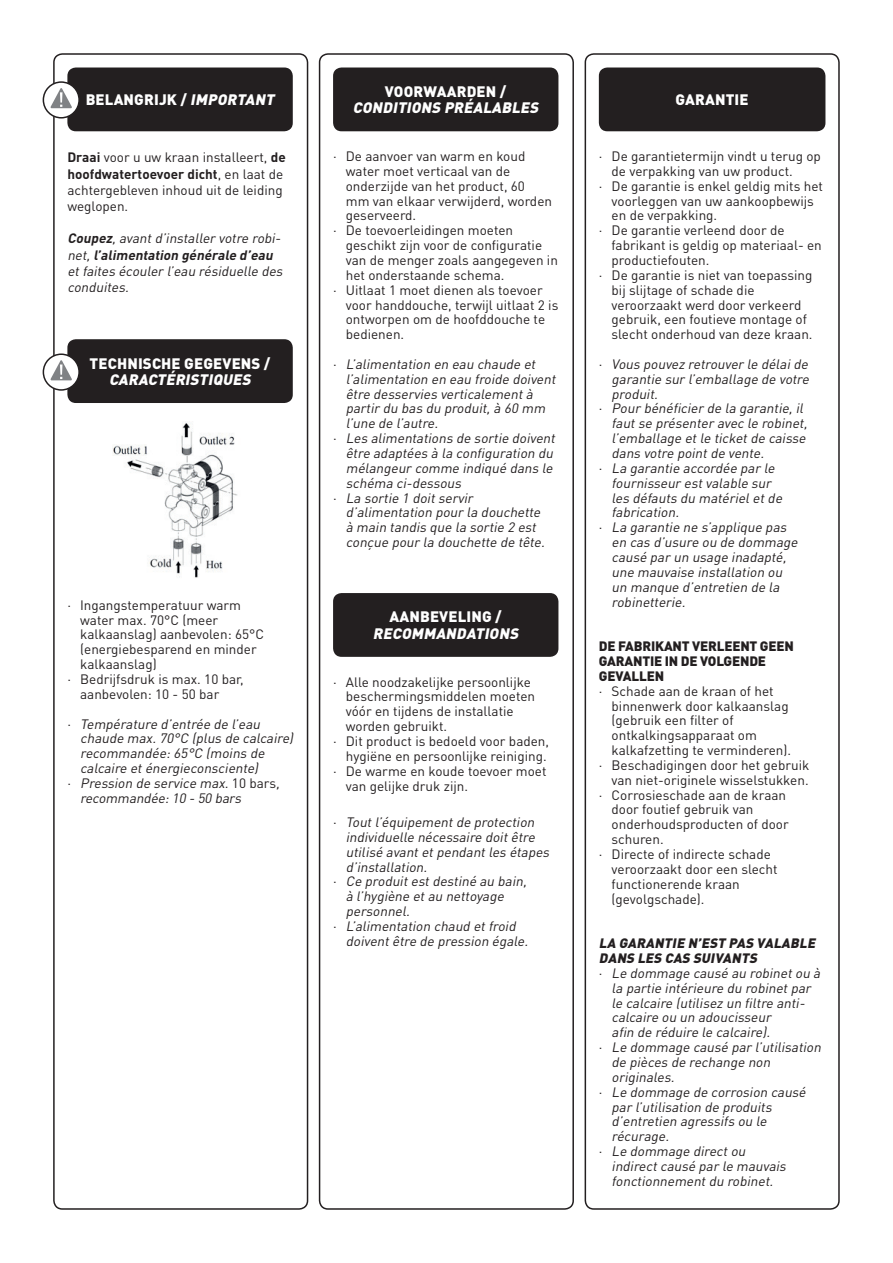
<style>
.page{position:relative;width:893px;height:1263px;background:#fff}
.page>*{position:absolute;margin:0;border:0;box-sizing:border-box;transform-origin:0 0}
.List_Paragraph{font:900 15px "DINOT";letter-spacing:.01em;color:#fff}
.List_Paragraph-2{font:italic 900 15px "DINOT";color:#fff}
.t1{font:italic 13.5px/14.9px "DINOT";color:#231f20}
.t2{font:13.5px/14.9px "DINOT";color:#231f20}
.List_Paragraph-3{font:900 13.5px/14.9px "DINOT";letter-spacing:-.015em;color:#231f20}
.List_Paragraph-4{font:italic 900 13.5px/14.9px "DINOT";color:#231f20}
.s1{font-style:italic}
.s2{font-weight:700}
.s3{font-style:normal}
</style>
<div class="page">
<div style="left:333px;top:68px;width:225px;height:63px;background:#231f20;border-radius:9px"></div>
<div style="left:333px;top:593px;width:225px;height:64px;background:#231f20;border-radius:9px"></div>
<div style="left:319px;top:53px;width:255px;height:1157px;border:2px solid #231f20;border-radius:9px"></div>
<div style="left:67px;top:68px;width:226px;height:63px;background:#231f20;border-radius:9px"></div>
<div style="left:67px;top:339px;width:226px;height:64px;background:#231f20;border-radius:9px"></div>
<img style="left:113px;top:422px;width:125px;height:156px">
<div style="left:53px;top:53px;width:255px;height:1157px;border:2px solid #231f20;border-radius:9px"></div>
<div style="left:599px;top:68px;width:226px;height:63px;background:#231f20;border-radius:9px"></div>
<div style="left:585px;top:53px;width:255px;height:1157px;border:2px solid #231f20;border-radius:9px"></div>
<svg style="left:43px;top:82px;width:36px;height:36px"></svg>
<svg style="left:50px;top:88px;width:22px;height:20px"></svg>
<div style="left:43px;top:81px;width:37px;height:38px;border:2px solid #231f20;border-radius:50%"></div>
<svg style="left:43px;top:354px;width:36px;height:36px"></svg>
<svg style="left:50px;top:360px;width:22px;height:20px"></svg>
<div style="left:43px;top:353px;width:37px;height:38px;border:2px solid #231f20;border-radius:50%"></div>
<p class="List_Paragraph" style="left:86px;top:90px;width:193px">BELANGRIJK / <span class="s1">IMPORTANT</span></p>
<p class="t2" style="left:67px;top:149px;width:220px;line-height:16.2px"><span class="s2">Draai</span> voor u uw kraan installeert, <span class="s2">de hoofdwatertoevoer dicht</span>, en laat de achtergebleven inhoud uit de leiding weglopen.</p>
<p class="t1" style="left:67px;top:230px;width:220px;line-height:16.2px"><span class="s2">Coupez</span>,avantd’installer votre robi&shy;net,<span class="s2">l’alimentation générale d’eau </span>etfaites écouler l’eau résiduelle des conduites.</p>
<p class="List_Paragraph" style="left:90px;top:353px;width:182px">TECHNISCHE GEGEVENS /</p>
<p class="List_Paragraph-2" style="left:109px;top:369px;width:147px">CARACTÉRISTIQUES</p>
<p class="t2" style="left:80px;top:597px;width:185px;text-indent:-13px">∤ Ingangstemperatuur warm water max. 70°C (meer kalkaanslag) aanbevolen: 65°C (energiebesparend en minder kalkaanslag)</p>
<p class="t2" style="left:80px;top:671px;width:165px;text-indent:-13px">∤ Bedrijfsdruk is max. 10 bar, aanbevolen: 10 - 50 bar</p>
<p class="t1" style="left:80px;top:716px;width:218px;text-indent:-13px"><span class="s3">∤</span> Température d’entrée de l’eau chaude max.70°C (plus de calcaire) recommandée:65°C (moins de calcaire eténergieconsciente)</p>
<p class="t1" style="left:80px;top:775px;width:204px;text-indent:-13px"><span class="s3">∤</span> Pression de service max.<span class="s3">1 0 b a rs</span> , recommandée:10 -50 bars</p>
<p class="List_Paragraph" style="left:385px;top:81px;width:123px">VOORWAARDEN /</p>
<p class="List_Paragraph-2" style="left:353px;top:98px;width:190px">CONDITIONS PRÉALABLES</p>
<p class="t2" style="left:346px;top:148px;width:208px;text-indent:-13px">∤ De aanvoer van warm en koud water moet verticaal van de onderzijde van het product, 60 mm van elkaar verwijderd, worden geserveerd.</p>
<p class="t2" style="left:346px;top:222px;width:214px;text-indent:-13px">∤ De toevoerleidingen moeten geschikt zijn voor de configuratie van de menger zoals aangegeven in het onderstaande schema.</p>
<p class="t2" style="left:346px;top:282px;width:214px;text-indent:-13px">∤ Uitlaat 1 moet dienen als toevoer voor handdouche, terwijl uitlaat 2 is ontworpen om de hoofddouche te bedienen.</p>
<p class="t1" style="left:346px;top:356px;width:214px;text-indent:-13px"><span class="s3">∤</span> L’alimentation en eau chaude et l’alimentation en eau froide doivent être desservies verticalementà partir du bas du produit,à 60 mm l’une de l’autre.</p>
<p class="t1" style="left:346px;top:430px;width:214px;text-indent:-13px"><span class="s3">∤</span> Les alimentations de sortie doivent être adaptées à la configuration du mélangeur comme indiqué dans le schéma ci-dessous</p>
<p class="t1" style="left:346px;top:490px;width:203px;text-indent:-13px"><span class="s3">∤</span> La sortie 1 doitservir d’alimentation pour la douchette à main tandis que la sortie 2 est conçue pour la douchette de tête.</p>
<p class="List_Paragraph" style="left:390px;top:607px;width:114px">AANBEVELING /</p>
<p class="List_Paragraph-2" style="left:373px;top:623px;width:150px">RECOMMANDATIONS</p>
<p class="t2" style="left:346px;top:674px;width:191px;text-indent:-13px">∤ Alle noodzakelijke persoonlijke beschermingsmiddelen moeten vóór en tijdens de installatie worden gebruikt.</p>
<p class="t2" style="left:333px;top:733px;width:217px;text-align:right">∤ Dit product is bedoeld voor baden, hygiëne en persoonlijke reiniging.</p>
<p class="t2" style="left:346px;top:763px;width:202px;text-indent:-13px">∤ De warme en koude toevoer moet van gelijke druk zijn.</p>
<p class="t1" style="left:346px;top:814px;width:208px;text-indent:-13px"><span class="s3">∤</span> Toutl’équipementde protection individuelle nécessaire doitêtre utilisé avantetpendantles étapes d’installation.</p>
<p class="t1" style="left:346px;top:873px;width:185px;text-indent:-13px"><span class="s3">∤</span> Ce produitestdestiné au bain, à l’hygiène etau nettoyage personnel.</p>
<p class="t1" style="left:346px;top:918px;width:187px;text-indent:-13px"><span class="s3">∤</span> L’alimentation chaud etfroid doiventêtre de pression égale.</p>
<p class="List_Paragraph" style="left:675px;top:90px;width:75px">GARANTIE</p>
<p class="t2" style="left:612px;top:148px;width:211px;text-indent:-13px">∤ De garantietermijn vindt u terug op de verpakking van uw product.</p>
<p class="t2" style="left:612px;top:178px;width:213px;text-indent:-13px">∤ De garantie is enkel geldig mits het voorleggen van uw aankoopbewijs en de verpakking.</p>
<p class="t2" style="left:612px;top:222px;width:212px;text-indent:-13px">∤ De garantie verleend door de fabrikant is geldig op materiaal- en productiefouten.</p>
<p class="t2" style="left:612px;top:267px;width:202px;text-indent:-13px">∤ De garantie is niet van toepassing bij slijtage of schade die veroorzaakt werd door verkeerd gebruik, een foutieve montage of slecht onderhoud van deze kraan.</p>
<p class="t1" style="left:612px;top:356px;width:202px;text-align:justify;text-indent:-13px"><span class="s3">∤</span> Vous pouvez retrouver le délaide garantie sur l’emballage de votre produit.</p>
<p class="t1" style="left:612px;top:401px;width:200px;text-indent:-13px"><span class="s3">∤</span> Pour bénéficier de la garantie,il fautse présenter avec le robinet, l’emballage etle ticketde caisse dans votre pointde vente.</p>
<p class="t1" style="left:612px;top:460px;width:175px;text-indent:-13px"><span class="s3">∤</span> La garantie accordée par le fournisseur estvalable sur les défauts du matérieletde fabrication.</p>
<p class="t1" style="left:612px;top:519px;width:191px;text-indent:-13px"><span class="s3">∤</span> La garantie ne s’applique pas en cas d’usure ou de dommage causé par un usage inadapté, une mauvaise installation ou un manque d’entretien de la robinetterie.</p>
<p class="List_Paragraph-3" style="left:599px;top:638px;width:197px">DE FABRIKANT VERLEENT GEEN<br>GARANTIE IN DE VOLGENDE<br>GEVALLEN</p>
<p class="t2" style="left:612px;top:683px;width:181px;text-indent:-13px">∤ Schade aan de kraan of het binnenwerk door kalkaanslag (gebruik een filter of ontkalkingsapparaat om kalkafzetting te verminderen).</p>
<p class="t2" style="left:599px;top:757px;width:212px;text-align:right">∤ Beschadigingen door het gebruik van niet-originele wisselstukken.</p>
<p class="t2" style="left:612px;top:787px;width:179px;text-indent:-13px">∤ Corrosieschade aan de kraan door foutief gebruik van onderhoudsproducten of door schuren.</p>
<p class="t2" style="left:612px;top:846px;width:167px;text-indent:-13px">∤ Directe of indirecte schade veroorzaakt door een slecht functionerende kraan (gevolgschade).</p>
<p class="List_Paragraph-4" style="left:599px;top:935px;width:221px">LA GARANTIE N’EST PAS VALABLE<br>DANS LES CAS SUIVANTS</p>
<p class="t1" style="left:612px;top:965px;width:213px;text-indent:-13px"><span class="s3">∤</span> Le dommage causé au robinetou à la partie intérieure du robinetpar le calcaire (utilisez un filtre anti&shy;calcaire ou un adoucisseur<br>afin de réduire le calcaire).</p>
<p class="t1" style="left:612px;top:1039px;width:214px;text-indent:-13px"><span class="s3">∤</span> Le dommage causé par l’utilisation de pièces de rechange non originales.</p>
<p class="t1" style="left:612px;top:1084px;width:199px;text-indent:-13px"><span class="s3">∤</span> Le dommage de corrosion causé par l’utilisation de produits d’entretien agressifs ou le récurage.</p>
<p class="t1" style="left:612px;top:1143px;width:179px;text-indent:-13px"><span class="s3">∤</span> Le dommage directou indirectcausé par le mauvais fonctionnementdu robinet.</p>
</div>
